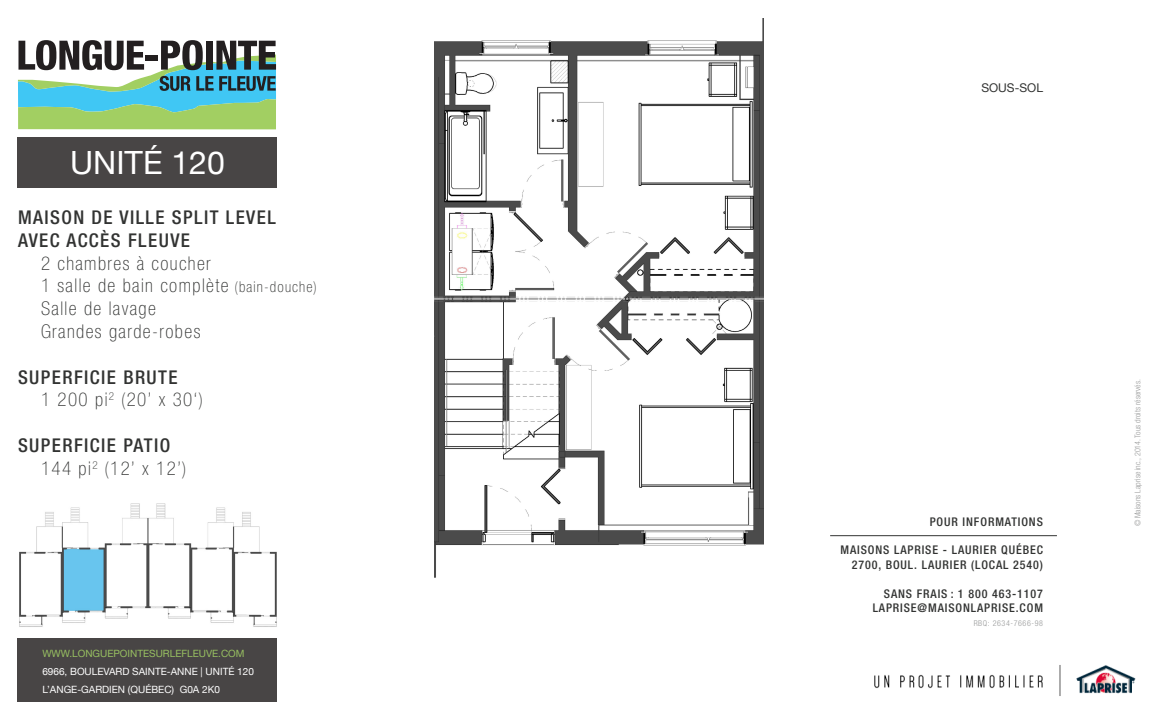
<style>
.page{position:relative;width:1152px;height:720px;background:#fff}
.page>*{position:absolute;margin:0;border:0;box-sizing:border-box;transform-origin:0 0}
.t1{font:32px "Helvetica Neue";color:#fff}
.t2{font:100 condensed 19px "Helvetica Neue";letter-spacing:.075em;color:#323332}
.t3{font:500 condensed 19px "Helvetica Neue";letter-spacing:.075em;color:#323332}
.t4{font:500 condensed 12px "Helvetica Neue";letter-spacing:.075em;color:#323332}
.t5{font:12px "Helvetica Neue";color:#323332}
.t6{font:10px "Helvetica Neue";color:#fff}
.t7{font:10px "Helvetica Neue";color:#98c061}
.t8{font:300 condensed 8px "Helvetica Neue";color:#989999}
.t9{font:300 condensed 8px "Helvetica Neue";letter-spacing:.075em;color:#989999}
.s1{font-size:15px}
</style>
<div class="page">
<div style="left:18px;top:638px;width:259px;height:64px;background:#484545"></div>
<div style="left:18px;top:137px;width:259px;height:50px;background:#484545"></div>
<img style="left:874px;top:665px;width:262px;height:31px">
<hr style="left:830px;top:535px;width:227px;height:1px;background:#323332">
<svg style="left:18px;top:40px;width:258px;height:89px"></svg>
<img style="left:19px;top:503px;width:258px;height:124px">
<img style="left:435px;top:18px;width:329px;height:560px">
<p class="t1" style="left:70px;top:144px;width:156px">UNITÉ 120</p>
<p class="t3" style="left:18px;top:206px;width:259px">MAISON DE VILLE SPLIT LEVEL</p>
<p class="t3" style="left:18px;top:229px;width:174px">AVEC ACCÈS FLEUVE</p>
<p class="t2" style="left:41px;top:252px;width:171px">2 chambres à coucher</p>
<p class="t2" style="left:41px;top:275px;width:277px">1 salle de bain complète <span class="s1">(bain-douche)</span></p>
<p class="t2" style="left:41px;top:298px;width:116px">Salle de lavage</p>
<p class="t2" style="left:41px;top:321px;width:161px">Grandes garde-robes</p>
<p class="t3" style="left:18px;top:366px;width:161px">SUPERFICIE BRUTE</p>
<p class="t2" style="left:41px;top:389px;width:163px">1 200 pi<sup>2</sup> (20’ x 30‘)</p>
<p class="t3" style="left:18px;top:434px;width:154px">SUPERFICIE PATIO</p>
<p class="t2" style="left:41px;top:458px;width:147px">144 pi<sup>2</sup> (12’ x 12’)</p>
<p class="t7" style="left:42px;top:647px;width:204px">WWW.LONGUEPOINTESURLEFLEUVE.COM</p>
<p class="t6" style="left:42px;top:665px;width:213px">6966, BOULEVARD SAINTE-ANNE | UNITÉ 120</p>
<p class="t6" style="left:42px;top:683px;width:179px">L’ANGE-GARDIEN (QUÉBEC) G0A 2K0</p>
<p class="t5" style="left:981px;top:81px;width:63px">SOUS-SOL</p>
<p class="t4" style="left:930px;top:514px;width:115px">POUR INFORMATIONS</p>
<p class="t4" style="left:840px;top:543px;width:204px">MAISONS LAPRISE - LAURIER QUÉBEC</p>
<p class="t4" style="left:852px;top:557px;width:193px">2700, BOUL. LAURIER (LOCAL 2540)</p>
<p class="t4" style="left:884px;top:586px;width:161px">SANS FRAIS : 1 800 463-1107</p>
<p class="t4" style="left:873px;top:601px;width:172px">LAPRISE@MAISONLAPRISE.COM</p>
<p class="t9" style="left:974px;top:619px;width:71px">RBQ: 2634-7666-98</p>
<p class="t8" style="left:1133px;top:526px;width:149px;rotate:-90deg">© Maisons Laprise inc., 2014. Tous droits réservés.</p>
</div>
